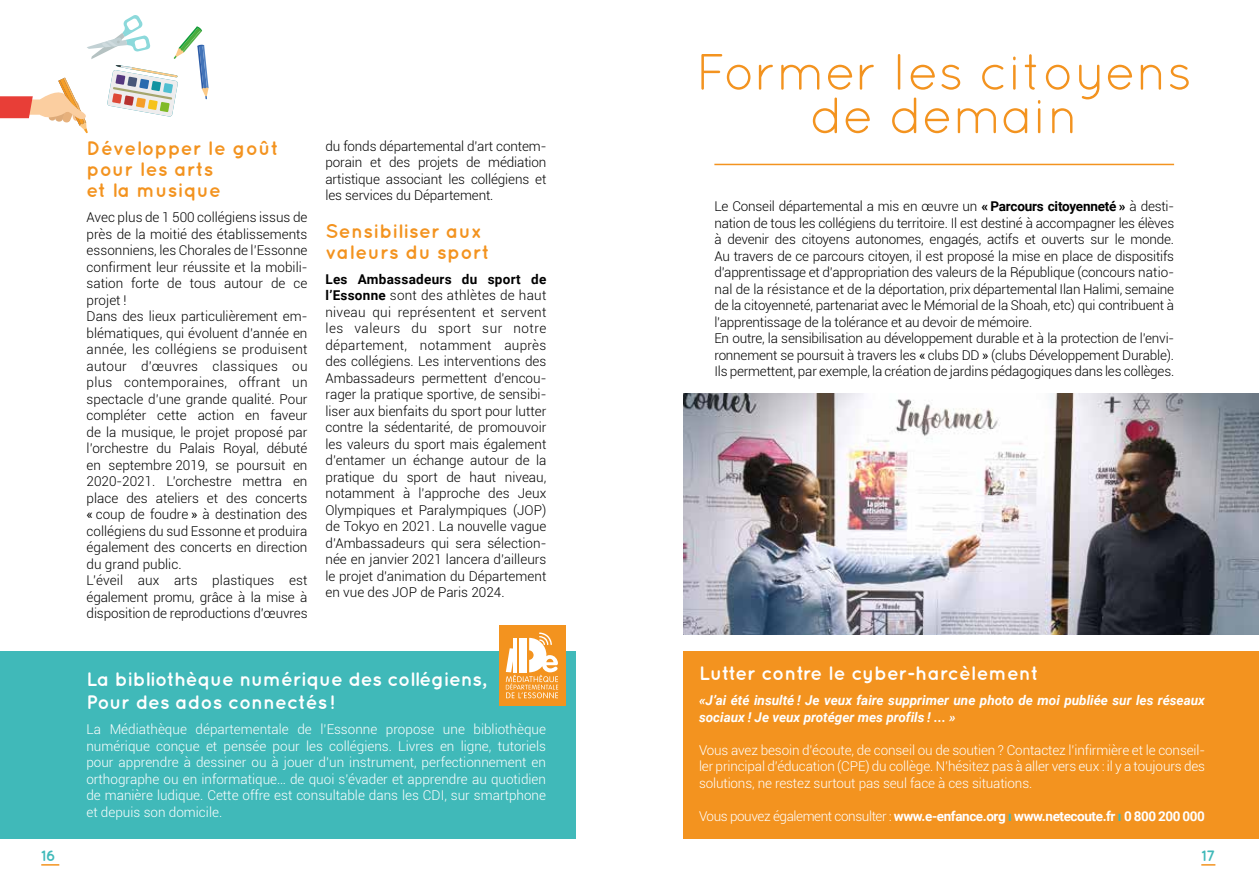
<style>
.page{position:relative;width:1259px;height:893px;background:#fff}
.page>*{position:absolute;margin:0;border:0;box-sizing:border-box;transform-origin:0 0}
.t1{font:51px/43.5px "Quicksand";color:#f3931f;text-align:center}
.t2{font:700 19.5px/23.5px "Quicksand";letter-spacing:-.01em;color:#fff}
.t3{font:700 19.5px/21px "Quicksand";letter-spacing:.02em;color:#f3931f}
.t4{font:700 15px "Quicksand";color:#40b9b9}
.t5{font:300 13.5px/16.5px "Roboto";letter-spacing:-.01em;color:#000}
.t6{font:300 13.5px/16.5px "Roboto";color:#fff;text-align:justify}
.t7{font:italic 700 13.5px/16.5px "Roboto";color:#fff}
.t8{font:700 13.5px "Roboto";letter-spacing:-.03em;color:#fff}
.s1{font-weight:400}
.s2{font-weight:700}
.s3{font-weight:300}
</style>
<div class="page">
<svg style="left:1201px;top:864px;width:14px;height:2px"></svg>
<svg style="left:41px;top:864px;width:18px;height:2px"></svg>
<hr style="left:714px;top:164px;width:460px;height:1px;background:#f3931f">
<div style="left:683px;top:651px;width:576px;height:188px;background:#f3931f"></div>
<div style="left:0;top:651px;width:575px;height:188px;background:#40b9b9"></div>
<img style="left:683px;top:393px;width:576px;height:241px">
<div style="left:499px;top:625px;width:66px;height:80px;background:#f3931f"></div>
<svg style="left:506px;top:632px;width:52px;height:66px"></svg>
<svg style="left:0;top:15px;width:209px;height:118px"></svg>
<h2 class="t3" style="left:87px;top:137px;width:193px">Développer le goût pour les arts<br>et la musique</h2>
<p class="t5" style="left:87px;top:209px;width:222px">Avec plus de 1 500 collégiens issus de près de la moitié des établissements essonniens, les Chorales de l’Essonne confirment leur réussite et la mobili&shy;sation forte de tous autour de ce projet !<br>Dans des lieux particulièrement em&shy;blématiques, qui évoluent d’année en année, les collégiens se produisent autour d’œuvres classiques ou plus contemporaines, offrant un spectacle d’une grande qualité. Pour compléter cette action en faveur de la musique, le projet proposé par l’orchestre du Palais Royal, débuté en septembre 2019, se poursuit en 2020-2021. L’orchestre mettra en place des ateliers et des concerts <span class="s1">«</span> coup de foudre <span class="s1">»</span> à destination des collégiens du sud Essonne et produira également des concerts en direction du grand public.<br>L’éveil aux arts plastiques est également promu, grâce à la mise à disposition de reproductions d’œuvres</p>
<p class="t5" style="left:325px;top:137px;width:222px;text-align:justify">du fonds départemental d’art contem&shy;porain et des projets de médiation artistique associant les collégiens et les services du Département.</p>
<h2 class="t3" style="left:325px;top:220px;width:165px">Sensibiliser aux valeurs du sport</h2>
<p class="t5" style="left:325px;top:270px;width:222px;text-align:justify"><span class="s2">Les Ambassadeurs du sport de l’Essonne</span> sont des athlètes de haut niveau qui représentent et servent les valeurs du sport sur notre département, notamment auprès des collégiens. Les interventions des Ambassadeurs permettent d’encou&shy;rager la pratique sportive, de sensibi&shy;liser aux bienfaits du sport pour lutter contre la sédentarité, de promouvoir les valeurs du sport mais également d’entamer un échange autour de la pratique du sport de haut niveau, notamment à l’approche des Jeux Olympiques et Paralympiques (JOP) de Tokyo en 2021. La nouvelle vague d’Ambassadeurs qui sera sélection&shy;née en janvier 2021 lancera d’ailleurs le projet d’animation du Département en vue des JOP de Paris 2024.</p>
<h2 class="t2" style="left:86px;top:666px;width:401px">La bibliothèque numérique des collégiens,<br>Pour des ados connectés !</h2>
<p class="t6" style="left:86px;top:721px;width:461px">La Médiathèque départementale de l’Essonne propose une bibliothèque numérique conçue et pensée pour les collégiens. Livres en ligne, tutoriels pour apprendre à dessiner ou à jouer d’un instrument, perfectionnement en orthographe ou en informatique… de quoi s’évader et apprendre au quotidien de manière ludique. Cette offre est consultable dans les CDI, sur smartphone et depuis son domicile.</p>
<h1 class="t1" style="left:696px;top:50px;width:498px">Former les citoyens de demain</h1>
<p class="t5" style="left:714px;top:198px;width:461px">Le Conseil départemental a mis en œuvre un <span class="s2">« Parcours citoyenneté »</span> à desti&shy;nation de tous les collégiens du territoire. Il est destiné à accompagner les élèves à devenir des citoyens autonomes, engagés, actifs et ouverts sur le monde.<br>Au travers de ce parcours citoyen, il est proposé la mise en place de dispositifs d’apprentissage et d’appropriation des valeurs de la République (concours natio&shy;nal de la résistance et de la déportation, prix départemental Ilan Halimi, semaine de la citoyenneté, partenariat avec le Mémorial de la Shoah, etc) qui contribuent à l’apprentissage de la tolérance et au devoir de mémoire.<br>En outre, la sensibilisation au développement durable et à la protection de l’envi&shy;ronnement se poursuit à travers les <span class="s1">«</span> clubs DD <span class="s1">»</span> (clubs Développement Durable).<br>Ils permettent, par exemple, la création de jardins pédagogiques dans les collèges.</p>
<h2 class="t2" style="left:699px;top:661px;width:341px">Lutter contre le cyber-harcèlement</h2>
<p class="t7" style="left:699px;top:691px;width:507px">«J’ai été insulté ! Je veux faire supprimer une photo de moi publiée sur les réseaux sociaux ! Je veux protéger mes profils ! ... »</p>
<p class="t6" style="left:699px;top:741px;width:507px">Vous avez besoin d’écoute, de conseil ou de soutien ? Contactez l’infirmière et le conseil&shy;ler principal d’éducation (CPE) du collège. N’hésitez pas à aller vers eux : il y a toujours des solutions, ne restez surtout pas seul face à ces situations.</p>
<p class="t8" style="left:699px;top:806px;width:507px"><span class="s3">Vous pouvez également consulter :</span> www.e-enfance.org www.netecoute.fr 0 800 200 000</p>
<p class="t4" style="left:41px;top:847px;width:16px">16</p>
<p class="t4" style="left:1201px;top:847px;width:15px">17</p>
</div>
